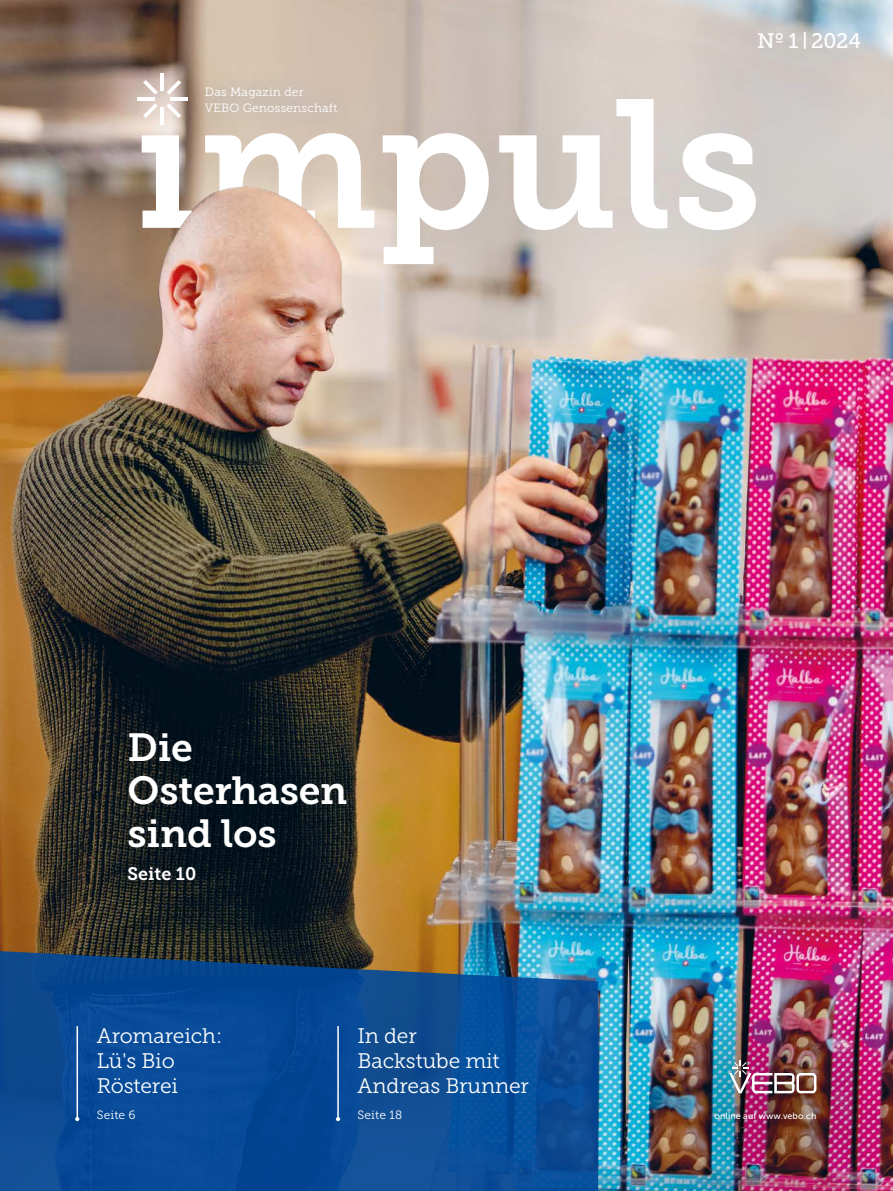
<style>
.page{position:relative;width:893px;height:1191px;background:#fff}
.page>*{position:absolute;margin:0;border:0;box-sizing:border-box;transform-origin:0 0}
.Cover_Leader{font:39px/42.8px "Museo Slab 700";letter-spacing:-.005em;color:#fff}
.Teaser_Klein{font:21px/25.2px "Museo Slab 300";letter-spacing:-.005em;color:#fff}
.Teaser_Klein-2{font:21px "Museo Slab 500";letter-spacing:-.005em;color:#fff}
.Cover_Leader-2{font:18px "Museo Slab 700";color:#fff}
.Rubrik_Pagina{font:12px "Museo Slab 300";letter-spacing:.015em;color:#fff}
.Legende_Bild_Grafik{font:9px "Museo Sans 500";letter-spacing:.005em;color:#fff}
.s1{font-size:17.85px}
</style>
<div class="page">
<img style="left:0;top:429px;width:893px;height:762px">
<div style="left:104px;top:708px;width:266px;height:197px;background:#000;opacity:.15"></div>
<div style="left:705px;top:1102px;width:121px;height:26px;background:#000;opacity:.3"></div>
<div style="left:704px;top:1037px;width:140px;height:84px;background:#000;opacity:.2"></div>
<img style="left:729px;top:1060px;width:87px;height:33px">
<svg style="left:0;top:950px;width:598px;height:241px;background:#0d4c91"></svg>
<hr style="left:77px;top:1026px;width:1px;height:93px;background:#fff">
<svg style="left:75px;top:1117px;width:4px;height:4px"></svg>
<hr style="left:337px;top:1026px;width:2px;height:93px;background:#fff">
<svg style="left:336px;top:1117px;width:4px;height:4px"></svg>
<img style="left:0;top:0;width:893px;height:429px">
<p class="Rubrik_Pagina" style="left:205px;top:86px;width:100px">Das Magazin der</p>
<p class="Rubrik_Pagina" style="left:205px;top:101px;width:134px">VEBO Genossenschaft</p>
<p class="Teaser_Klein-2" style="left:757px;top:29px;width:106px">Nº 1 <span class="s1">|</span> 2024</p>
<p class="Cover_Leader" style="left:128px;top:726px;width:221px">Die<br>Osterhasen sind los</p>
<p class="Cover_Leader-2" style="left:128px;top:863px;width:70px">Seite 10</p>
<p class="Teaser_Klein" style="left:97px;top:1023px;width:127px">Aromareich:<br>Lü's Bio<br>Rösterei</p>
<p class="Teaser_Klein" style="left:358px;top:1023px;width:173px">In der<br>Backstube mit<br>Andreas Brunner</p>
<p class="Rubrik_Pagina" style="left:97px;top:1107px;width:40px">Seite 6</p>
<p class="Rubrik_Pagina" style="left:358px;top:1107px;width:46px">Seite 18</p>
<p class="Legende_Bild_Grafik" style="left:714px;top:1110px;width:103px">online auf www.vebo.ch</p>
</div>
